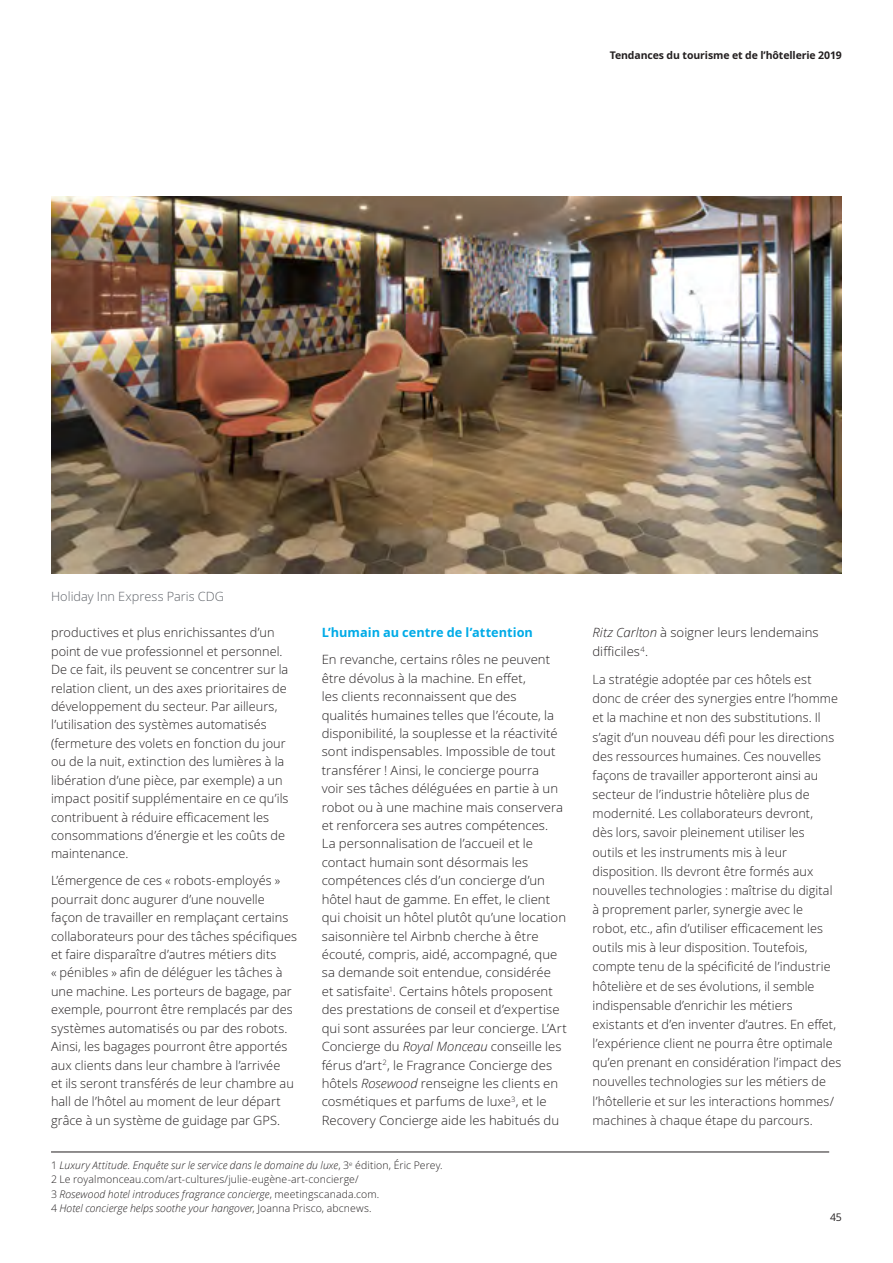
<style>
.page{position:relative;width:893px;height:1263px;background:#fff}
.page>*{position:absolute;margin:0;border:0;box-sizing:border-box;transform-origin:0 0}
.Body_copy__8_5_12pt{font:300 12.75px/18.5px "Open Sans";letter-spacing:.005em;color:#231f20}
.Intertitre_bleu_3{font:700 12.75px "Open Sans";color:#00abe7}
.Image_caption__8_5_1{font:300 12.75px "Open Sans";letter-spacing:.005em;color:#5f6369}
.End_notes__7_9_5pt{font:italic 300 10.5px "Open Sans";letter-spacing:.005em;color:#231f20}
.End_notes__7_9_5pt-2{font:300 10.5px "Open Sans";letter-spacing:.01em;color:#231f20}
.t1{font:700 10.5px "Open Sans";letter-spacing:-.01em;color:#231f20}
.Folio_Right_pg__7_9{font:10.5px "Open Sans";color:#231f20}
.s1{font-style:italic}
.s2{font-style:normal}
</style>
<div class="page">
<img style="left:51px;top:197px;width:791px;height:376px">
<hr style="left:51px;top:1152px;width:778px;height:1px;background:#231f20">
<p class="t1" style="left:610px;top:48px;width:234px">Tendances du tourisme et de l’hôtellerie 2019</p>
<p class="Image_caption__8_5_1" style="left:51px;top:588px;width:175px">Holiday Inn Express Paris CDG</p>
<p class="Body_copy__8_5_12pt" style="left:51px;top:623px;width:239px">productives et plus enrichissantes d’un point de vue professionnel et personnel.<br>De ce fait, ils peuvent se concentrer sur la relation client, un des axes prioritaires de développement du secteur. Par ailleurs, l’utilisation des systèmes automatisés (fermeture des volets en fonction du jour ou de la nuit, extinction des lumières à la libération d’une pièce, par exemple) a un impact positif supplémentaire en ce qu’ils contribuent à réduire efficacement les consommations d’énergie et les coûts de maintenance.</p>
<p class="Body_copy__8_5_12pt" style="left:51px;top:871px;width:248px">L’émergence de ces « robots-employés » pourrait donc augurer d’une nouvelle façon de travailler en remplaçant certains collaborateurs pour des tâches spécifiques et faire disparaître d’autres métiers dits<br>« pénibles » afin de déléguer les tâches à une machine. Les porteurs de bagage, par exemple, pourront être remplacés par des systèmes automatisés ou par des robots.<br>Ainsi, les bagages pourront être apportés aux clients dans leur chambre à l’arrivée<br>et ils seront transférés de leur chambre au hall de l’hôtel au moment de leur départ grâce à un système de guidage par GPS.</p>
<p class="Intertitre_bleu_3" style="left:322px;top:624px;width:213px">L’humain au centre de l’attention</p>
<p class="Body_copy__8_5_12pt" style="left:322px;top:650px;width:247px">En revanche, certains rôles ne peuvent être dévolus à la machine. En effet,<br>les clients reconnaissent que des<br>qualités humaines telles que l’écoute, la disponibilité, la souplesse et la réactivité sont indispensables. Impossible de tout transférer ! Ainsi, le concierge pourra<br>voir ses tâches déléguées en partie à un robot ou à une machine mais conservera et renforcera ses autres compétences.<br>La personnalisation de l’accueil et le contact humain sont désormais les compétences clés d’un concierge d’un hôtel haut de gamme. En effet, le client qui choisit un hôtel plutôt qu’une location saisonnière tel Airbnb cherche à être écouté, compris, aidé, accompagné, que sa demande soit entendue, considérée<br>et satisfaite<sup>1</sup>. Certains hôtels proposent des prestations de conseil et d’expertise qui sont assurées par leur concierge. L’Art Concierge du <span class="s1">Royal Monceau</span> conseille les férus d’art<sup>2</sup>, le Fragrance Concierge des hôtels <span class="s1">Rosewood</span> renseigne les clients en cosmétiques et parfums de luxe<sup>3</sup>, et le Recovery Concierge aide les habitués du</p>
<p class="End_notes__7_9_5pt" style="left:51px;top:1158px;width:393px"><span class="s2">1</span> Luxury Attitude<span class="s2">.</span> Enquête sur le service dans le domaine du luxe<span class="s2">, 3</span><sup>e</sup> <span class="s2">édition, Éric Perey.</span></p>
<p class="End_notes__7_9_5pt-2" style="left:51px;top:1172px;width:309px">2 Le royalmonceau.com/art-cultures/julie-eugène-art-concierge/</p>
<p class="End_notes__7_9_5pt" style="left:51px;top:1187px;width:330px"><span class="s2">3</span> Rosewood hotel introduces fragrance concierge<span class="s2">, meetingscanada.com.</span></p>
<p class="End_notes__7_9_5pt" style="left:51px;top:1201px;width:322px"><span class="s2">4</span> Hotel concierge helps soothe your hangover<span class="s2">, Joanna Prisco, abcnews.</span></p>
<p class="Body_copy__8_5_12pt" style="left:592px;top:623px;width:228px;line-height:19.2px"><span class="s1">Ritz Carlton</span> à soigner leurs lendemains difficiles<sup>4</sup>.</p>
<p class="Body_copy__8_5_12pt" style="left:592px;top:669px;width:250px;line-height:19.2px">La stratégie adoptée par ces hôtels est donc de créer des synergies entre l’homme et la machine et non des substitutions. Il s’agit d’un nouveau défi pour les directions des ressources humaines. Ces nouvelles façons de travailler apporteront ainsi au secteur de l’industrie hôtelière plus de modernité. Les collaborateurs devront,<br>dès lors, savoir pleinement utiliser les<br>outils et les instruments mis à leur disposition. Ils devront être formés aux nouvelles technologies : maîtrise du digital à proprement parler, synergie avec le<br>robot, etc., afin d’utiliser efficacement les outils mis à leur disposition. Toutefois, compte tenu de la spécificité de l’industrie hôtelière et de ses évolutions, il semble indispensable d’enrichir les métiers existants et d’en inventer d’autres. En effet, l’expérience client ne pourra être optimale qu’en prenant en considération l’impact des nouvelles technologies sur les métiers de l’hôtellerie et sur les interactions hommes/ machines à chaque étape du parcours.</p>
<p class="Folio_Right_pg__7_9" style="left:830px;top:1210px;width:13px">45</p>
</div>
